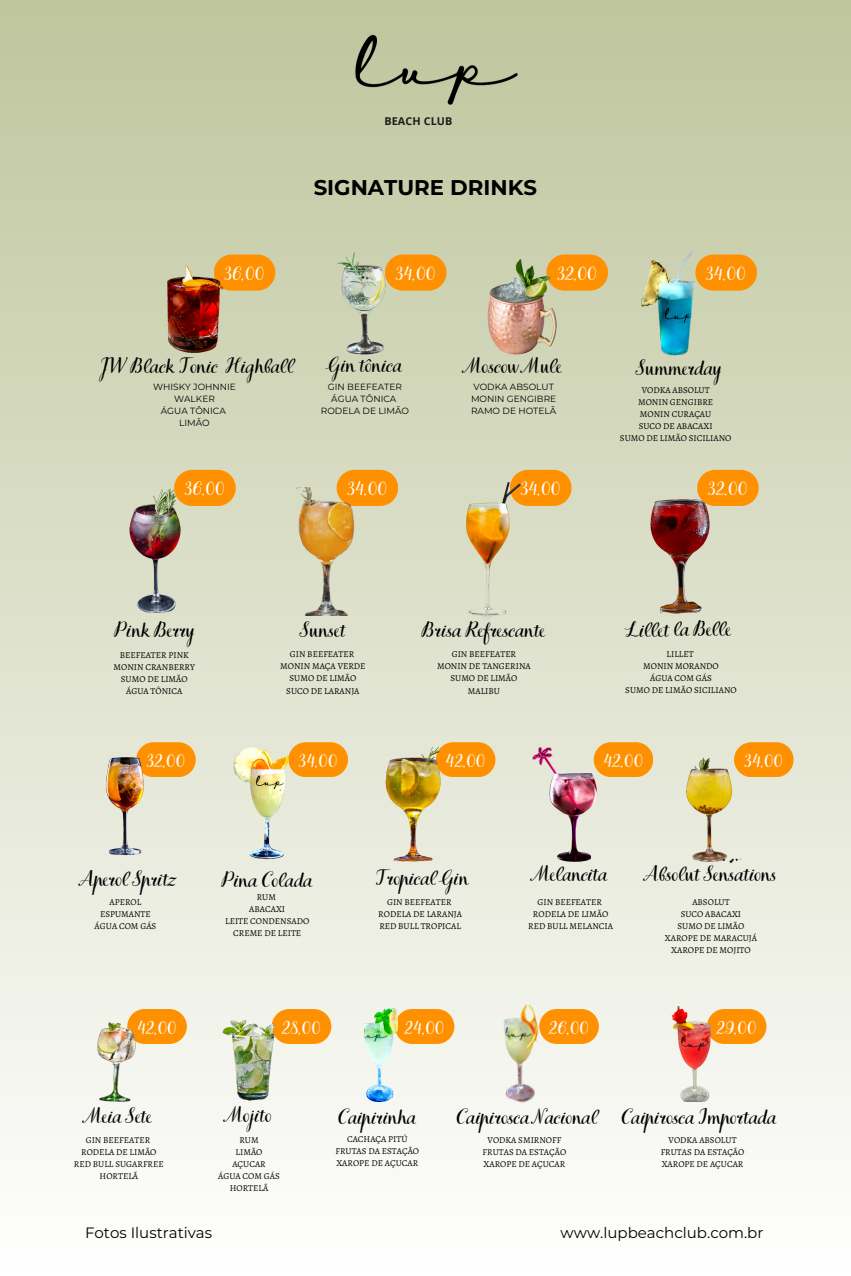
<style>
.page{position:relative;width:851px;height:1276px;background:#fff}
.page>*{position:absolute;margin:0;border:0;box-sizing:border-box;transform-origin:0 0}
.t1{font:22.5px "Books Script";color:#000}
.t2{font:700 21.3px "Montserrat";color:#000}
.t3{font:19.35px "Books Script";color:#fff}
.t4{font:18.75px "Books Script";color:#fff}
.t5{font:15px "Montserrat";color:#000}
.t6{font:700 10.8px "Open Sans";letter-spacing:.015em;color:#1d1d1b}
.t7{font:9px "Alegreya";color:#000}
.t8{font:9px/12px "Montserrat";color:#000;text-align:center}
</style>
<div class="page">
<div style="left:0;top:0;width:850px;height:1276px;background:linear-gradient(to bottom,#bfc69d,#fefffe)"></div>
<div style="left:395px;top:1009px;width:59px;height:35px;background:#ff9100;border-radius:17px"></div>
<img style="left:355px;top:1002px;width:52px;height:99px">
<img style="left:629px;top:237px;width:80px;height:127px">
<img style="left:313px;top:237px;width:93px;height:123px">
<div style="left:436px;top:742px;width:59px;height:35px;background:#ff9100;border-radius:17px"></div>
<img style="left:365px;top:742px;width:90px;height:123px">
<div style="left:136px;top:742px;width:60px;height:35px;background:#ff9100;border-radius:17px"></div>
<img style="left:84px;top:744px;width:80px;height:119px">
<img style="left:527px;top:745px;width:79px;height:119px">
<div style="left:272px;top:1009px;width:59px;height:35px;background:#ff9100;border-radius:17px"></div>
<img style="left:216px;top:1016px;width:70px;height:90px">
<div style="left:127px;top:1009px;width:60px;height:35px;background:#ff9100;border-radius:17px"></div>
<img style="left:75px;top:1006px;width:77px;height:101px">
<img style="left:640px;top:491px;width:81px;height:130px">
<div style="left:288px;top:742px;width:60px;height:35px;background:#ff9100;border-radius:17px"></div>
<img style="left:226px;top:742px;width:74px;height:123px">
<div style="left:707px;top:1009px;width:59px;height:35px;background:#ff9100;border-radius:17px"></div>
<img style="left:664px;top:1006px;width:58px;height:95px">
<img style="left:482px;top:992px;width:85px;height:118px">
<div style="left:214px;top:254px;width:61px;height:37px;background:#ff9100;border-radius:18px"></div>
<img style="left:138px;top:255px;width:113px;height:108px">
<div style="left:546px;top:254px;width:62px;height:37px;background:#ff9100;border-radius:18px"></div>
<img style="left:474px;top:241px;width:96px;height:114px">
<div style="left:174px;top:470px;width:62px;height:36px;background:#ff9100;border-radius:18px"></div>
<img style="left:116px;top:488px;width:84px;height:127px">
<div style="left:336px;top:470px;width:62px;height:36px;background:#ff9100;border-radius:18px"></div>
<img style="left:280px;top:488px;width:89px;height:127px">
<div style="left:510px;top:470px;width:61px;height:36px;background:#ff9100;border-radius:18px"></div>
<img style="left:466px;top:482px;width:54px;height:141px">
<div style="left:697px;top:470px;width:61px;height:36px;background:#ff9100;border-radius:18px"></div>
<div style="left:593px;top:742px;width:60px;height:35px;background:#ff9100;border-radius:17px"></div>
<div style="left:307px;top:5px;width:237px;height:154px;background:#c3c9a3"></div>
<div style="left:539px;top:1009px;width:59px;height:35px;background:#ff9100;border-radius:17px"></div>
<div style="left:385px;top:254px;width:61px;height:37px;background:#ff9100;border-radius:18px"></div>
<div style="left:695px;top:254px;width:62px;height:37px;background:#ff9100;border-radius:18px"></div>
<div style="left:734px;top:742px;width:59px;height:35px;background:#ff9100;border-radius:17px"></div>
<img style="left:666px;top:754px;width:89px;height:111px">
<p class="t6" style="left:384px;top:113px;width:70px">BEACH CLUB</p>
<p class="t3" style="left:224px;top:262px;width:42px">36,00</p>
<h2 class="t2" style="left:314px;top:174px;width:225px">SIGNATURE DRINKS</h2>
<h3 class="t3" style="left:396px;top:262px;width:41px">34,00</h3>
<p class="t3" style="left:706px;top:262px;width:41px">34,00</p>
<p class="t3" style="left:557px;top:262px;width:41px">32,00</p>
<h2 class="t1" style="left:101px;top:352px;width:195px">JW Black Tonic Highball</h2>
<h2 class="t8" style="left:153px;top:380px;width:84px">WHISKY JOHNNIE<br>WALKER</h2>
<p class="t8" style="left:161px;top:404px;width:67px">ÁGUA TÔNICA</p>
<p class="t8" style="left:179px;top:416px;width:32px">LIMÃO</p>
<h3 class="t1" style="left:328px;top:351px;width:76px">Gin tônica</h3>
<p class="t8" style="left:328px;top:380px;width:76px">GIN BEEFEATER</p>
<p class="t8" style="left:331px;top:392px;width:67px">ÁGUA TÔNICA</p>
<p class="t8" style="left:321px;top:404px;width:90px">RODELA DE LIMÃO</p>
<p class="t1" style="left:465px;top:352px;width:98px">Moscow Mule</p>
<h3 class="t8" style="left:473px;top:380px;width:82px">VODKA ABSOLUT</h3>
<h2 class="t8" style="left:471px;top:392px;width:87px">MONIN GENGIBRE</h2>
<p class="t8" style="left:471px;top:404px;width:87px">RAMO DE HOTELÃ</p>
<h2 class="t1" style="left:636px;top:354px;width:87px">Summerday</h2>
<p class="t7" style="left:641px;top:384px;width:69px">VODKA ABSOLUT</p>
<p class="t7" style="left:638px;top:396px;width:77px">MONIN GENGIBRE</p>
<p class="t7" style="left:640px;top:408px;width:73px">MONIN CURAÇAU</p>
<p class="t7" style="left:638px;top:420px;width:75px">SUCO DE ABACAXI</p>
<h3 class="t7" style="left:620px;top:432px;width:113px">SUMO DE LIMÃO SICILIANO</h3>
<p class="t3" style="left:185px;top:477px;width:42px">36,00</p>
<h3 class="t3" style="left:347px;top:477px;width:41px">34,00</h3>
<p class="t3" style="left:521px;top:477px;width:41px">34,00</p>
<p class="t3" style="left:708px;top:477px;width:41px">32,00</p>
<p class="t1" style="left:115px;top:616px;width:81px">Pink Berry</p>
<p class="t7" style="left:120px;top:648px;width:71px">BEEFEATER PINK</p>
<h2 class="t7" style="left:114px;top:660px;width:83px">MONIN CRANBERRY</h2>
<p class="t7" style="left:121px;top:672px;width:68px">SUMO DE LIMÃO</p>
<p class="t7" style="left:126px;top:684px;width:58px">ÁGUA TÔNICA</p>
<p class="t1" style="left:300px;top:616px;width:47px">Sunset</p>
<p class="t7" style="left:290px;top:648px;width:66px">GIN BEEFEATER</p>
<p class="t7" style="left:280px;top:660px;width:87px">MONIN MAÇA VERDE</p>
<p class="t7" style="left:289px;top:672px;width:68px">SUMO DE LIMÃO</p>
<p class="t7" style="left:286px;top:684px;width:75px">SUCO DE LARANJA</p>
<p class="t1" style="left:422px;top:616px;width:125px">Brisa Refrescante</p>
<p class="t7" style="left:451px;top:648px;width:66px">GIN BEEFEATER</p>
<h2 class="t7" style="left:437px;top:660px;width:95px">MONIN DE TANGERINA</h2>
<p class="t7" style="left:450px;top:672px;width:68px">SUMO DE LIMÃO</p>
<p class="t7" style="left:468px;top:684px;width:34px">MALIBU</p>
<p class="t1" style="left:626px;top:616px;width:106px;rotate:-1deg">Lillet la Belle</p>
<p class="t7" style="left:666px;top:648px;width:29px">LILLET</p>
<p class="t7" style="left:643px;top:660px;width:77px">MONIN MORANDO</p>
<h3 class="t7" style="left:650px;top:672px;width:63px">ÁGUA COM GÁS</h3>
<p class="t7" style="left:625px;top:684px;width:113px">SUMO DE LIMÃO SICILIANO</p>
<p class="t4" style="left:147px;top:749px;width:40px">32,00</p>
<p class="t4" style="left:299px;top:749px;width:40px">34,00</p>
<h5 class="t4" style="left:446px;top:749px;width:41px">42,00</h5>
<h3 class="t4" style="left:603px;top:749px;width:41px">42,00</h3>
<p class="t4" style="left:744px;top:749px;width:40px">34,00</p>
<p class="t1" style="left:81px;top:865px;width:96px">Aperol Spritz</p>
<h3 class="t7" style="left:110px;top:895px;width:33px">APEROL</h3>
<h2 class="t7" style="left:100px;top:907px;width:52px">ESPUMANTE</h2>
<p class="t7" style="left:95px;top:919px;width:63px">ÁGUA COM GÁS</p>
<p class="t1" style="left:222px;top:865px;width:92px">Pina Colada</p>
<p class="t1" style="left:376px;top:864px;width:94px">Tropical Gin</p>
<h3 class="t7" style="left:387px;top:895px;width:66px">GIN BEEFEATER</h3>
<p class="t7" style="left:378px;top:907px;width:85px">RODELA DE LARANJA</p>
<h2 class="t7" style="left:379px;top:919px;width:83px">RED BULL TROPICAL</h2>
<p class="t7" style="left:257px;top:890px;width:21px">RUM</p>
<p class="t7" style="left:249px;top:902px;width:37px">ABACAXI</p>
<p class="t7" style="left:225px;top:914px;width:86px">LEITE CONDENSADO</p>
<p class="t7" style="left:233px;top:926px;width:69px">CREME DE LEITE</p>
<h3 class="t4" style="left:137px;top:1016px;width:41px">42,00</h3>
<h1 class="t4" style="left:282px;top:1016px;width:40px">28,00</h1>
<p class="t4" style="left:405px;top:1016px;width:41px">24,00</p>
<p class="t1" style="left:533px;top:860px;width:76px">Melancita</p>
<p class="t7" style="left:537px;top:895px;width:66px">GIN BEEFEATER</p>
<p class="t7" style="left:533px;top:907px;width:77px">RODELA DE LIMÃO</p>
<p class="t7" style="left:528px;top:919px;width:86px">RED BULL MELANCIA</p>
<p class="t4" style="left:549px;top:1016px;width:41px">26,00</p>
<h2 class="t1" style="left:645px;top:860px;width:133px">Absolut Sensations</h2>
<p class="t7" style="left:692px;top:895px;width:39px">ABSOLUT</p>
<p class="t7" style="left:680px;top:907px;width:62px">SUCO ABACAXI</p>
<p class="t7" style="left:677px;top:919px;width:68px">SUMO DE LIMÃO</p>
<p class="t7" style="left:665px;top:931px;width:93px">XAROPE DE MARACUJÁ</p>
<p class="t7" style="left:671px;top:943px;width:81px">XAROPE DE MOJITO</p>
<h2 class="t4" style="left:717px;top:1016px;width:41px">29,00</h2>
<h3 class="t1" style="left:85px;top:1102px;width:68px">Meia Sete</h3>
<p class="t7" style="left:86px;top:1134px;width:66px">GIN BEEFEATER</p>
<p class="t7" style="left:81px;top:1146px;width:77px">RODELA DE LIMÃO</p>
<h3 class="t7" style="left:74px;top:1158px;width:91px">RED BULL SUGARFREE</h3>
<p class="t7" style="left:100px;top:1170px;width:40px">HORTELÃ</p>
<p class="t1" style="left:226px;top:1100px;width:47px">Mojito</p>
<p class="t7" style="left:239px;top:1133px;width:21px">RUM</p>
<p class="t7" style="left:235px;top:1145px;width:28px">LIMÃO</p>
<p class="t7" style="left:232px;top:1157px;width:35px">AÇUCAR</p>
<p class="t7" style="left:218px;top:1169px;width:63px">ÁGUA COM GÁS</p>
<p class="t7" style="left:230px;top:1181px;width:40px">HORTELÃ</p>
<h3 class="t1" style="left:338px;top:1103px;width:80px">Caipirinha</h3>
<h2 class="t7" style="left:347px;top:1132px;width:62px">CACHAÇA PITÚ</h2>
<h2 class="t7" style="left:335px;top:1144px;width:85px">FRUTAS DA ESTAÇÃO</h2>
<h2 class="t7" style="left:336px;top:1156px;width:83px">XAROPE DE AÇUCAR</h2>
<h2 class="t1" style="left:456px;top:1103px;width:143px">Caipirosca Nacional</h2>
<p class="t7" style="left:487px;top:1133px;width:75px">VODKA SMIRNOFF</p>
<p class="t7" style="left:482px;top:1145px;width:85px">FRUTAS DA ESTAÇÃO</p>
<p class="t7" style="left:483px;top:1157px;width:83px">XAROPE DE AÇUCAR</p>
<p class="t1" style="left:621px;top:1103px;width:157px">Caipirosca Importada</p>
<p class="t7" style="left:668px;top:1134px;width:69px">VODKA ABSOLUT</p>
<h3 class="t7" style="left:660px;top:1146px;width:85px">FRUTAS DA ESTAÇÃO</h3>
<h3 class="t7" style="left:661px;top:1158px;width:83px">XAROPE DE AÇUCAR</h3>
<p class="t5" style="left:85px;top:1223px;width:129px">Fotos Ilustrativas</p>
<p class="t5" style="left:560px;top:1223px;width:204px">www.lupbeachclub.com.br</p>
</div>
